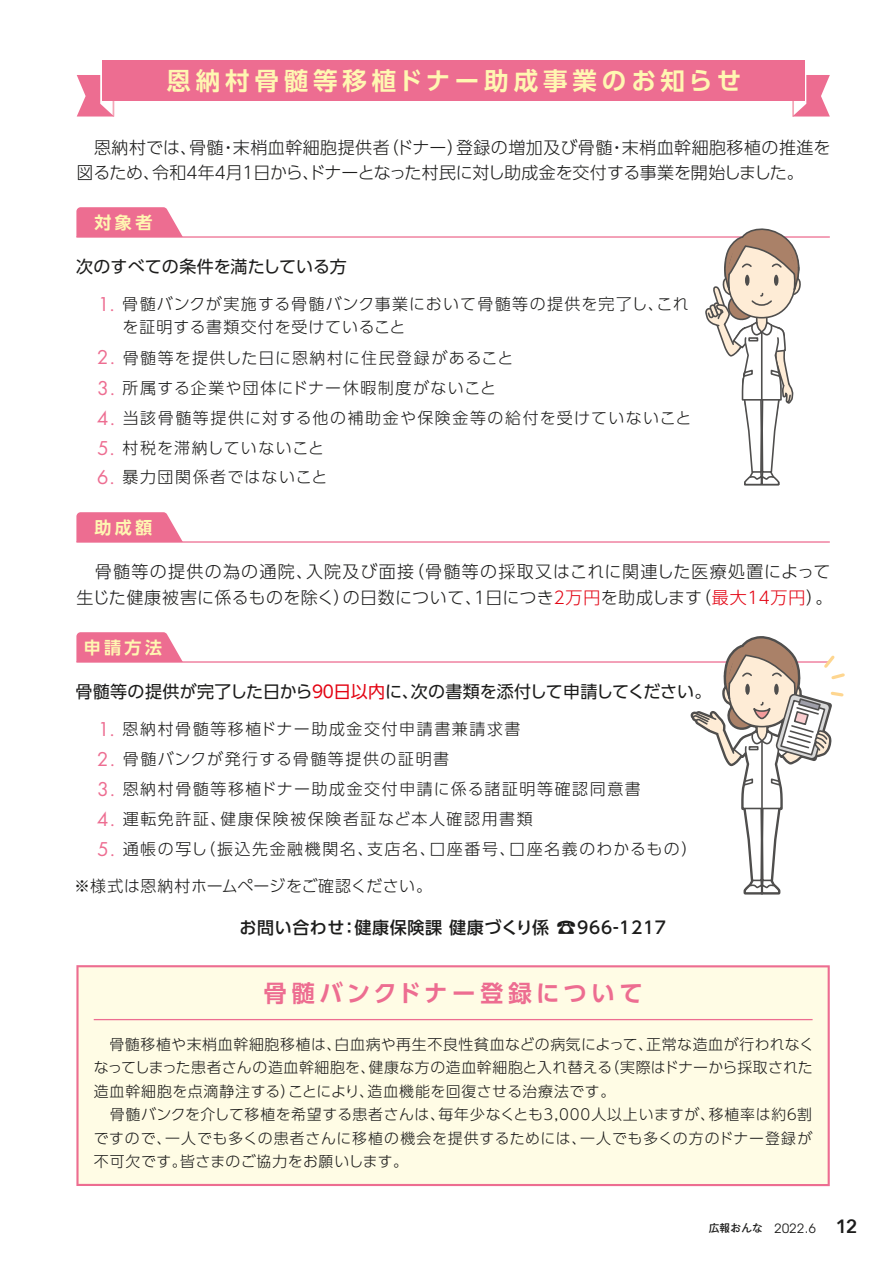
<style>
.page{position:relative;width:894px;height:1264px;background:#fff}
.page>*{position:absolute;margin:0;border:0;box-sizing:border-box;transform-origin:0 0}
.t1{font:700 24.45px "UD Shin Go Pr 6 De";letter-spacing:.2em;color:#fff7b2}
.t2{font:700 23.4px "UD Shin Go Pr 6 De";letter-spacing:.19em;color:#ed6d91}
.t3{font:300 16.95px/25.5px "UD Shin Go Pr 6";letter-spacing:.02em;color:#1c1c1b}
.t4{font:16.95px "UD Shin Go Pr 6";color:#1c1c1b}
.t5{font:500 16.95px "UD Shin Go Pr 6";letter-spacing:.04em;color:#1c1c1b}
.t6{font:700 16.95px "UD Shin Go Pr 6 De";letter-spacing:.2em;color:#fff7b2}
.t7{font:300 15.9px "UD Shin Go Pr 6";letter-spacing:.09em;color:#1c1c1b}
.t8{font:300 15.9px/23.4px "UD Shin Go Pr 6";letter-spacing:.065em;color:#1c1c1b}
.t9{font:300 15.9px "UD Shin Go Pr 6";letter-spacing:.07em;color:#1c1c1b}
.t10{font:300 15.9px "UD Shin Go Pr 6";letter-spacing:.02em;color:#1c1c1b}
.t11{font:300 14.85px/23.4px "UD Shin Go Pr 6";letter-spacing:.04em;color:#1c1c1b}
.t12{font:12.75px "Te X Gyre Adventor";color:#1c1c1b}
.s1{font-family:"Futura PT";font-weight:400;font-size:20.85px;color:#ed6d91}
.s2{color:#e30413}
.s3{font-size:20.25px}
.s4{font-family:"Gothic MB101 Pr 6";font-weight:500;font-size:10.65px}
.s5{font-family:"Avenir Next";font-weight:600;font-size:19.2px}
</style>
<div class="page">
<div style="left:76px;top:965px;width:612px;height:220px;background:#fffce5"></div>
<svg style="left:77px;top:75px;width:37px;height:41px"></svg>
<svg style="left:792px;top:75px;width:37px;height:41px"></svg>
<div style="left:102px;top:60px;width:702px;height:41px;background:#ed6d91"></div>
<hr style="left:94px;top:1018px;width:718px;height:1px;background:#ed6d91">
<hr style="left:76px;top:661px;width:753px;height:1px;background:#ed6d91">
<svg style="left:76px;top:632px;width:107px;height:30px;background:#ee7a9b"></svg>
<hr style="left:76px;top:541px;width:753px;height:1px;background:#ed6d91">
<svg style="left:76px;top:512px;width:107px;height:30px;background:#ee7a9b"></svg>
<hr style="left:76px;top:236px;width:753px;height:1px;background:#ed6d91">
<svg style="left:76px;top:207px;width:107px;height:30px;background:#ee7a9b"></svg>
<svg style="left:704px;top:228px;width:97px;height:258px"></svg>
<svg style="left:688px;top:661px;width:142px;height:526px"></svg>
<svg style="left:689px;top:636px;width:156px;height:258px"></svg>
<h1 class="t1" style="left:166px;top:61px;width:576px">恩納村骨髄等移植ドナー助成事業のお知らせ</h1>
<p class="t3" style="left:77px;top:134px;width:755px">　恩納村では、骨髄・末梢血幹細胞提供者（ドナー）登録の増加及び骨髄・末梢血幹細胞移植の推進を図るため、令和４年４月１日から、ドナーとなった村民に対し助成金を交付する事業を開始しました。</p>
<p class="t6" style="left:94px;top:208px;width:59px">対象者</p>
<p class="t4" style="left:76px;top:252px;width:272px">次のすべての条件を満たしている方</p>
<p class="t8" style="left:98px;top:291px;width:592px"><span class="s1">1.</span> 骨髄バンクが実施する骨髄バンク事業において骨髄等の提供を完了し、これ　 を証明する書類交付を受けていること</p>
<p class="t9" style="left:97px;top:344px;width:418px"><span class="s1">2.</span> 骨髄等を提供した日に恩納村に住民登録があること</p>
<p class="t7" style="left:97px;top:375px;width:400px"><span class="s1">3.</span> 所属する企業や団体にドナー休暇制度がないこと</p>
<p class="t7" style="left:97px;top:405px;width:596px"><span class="s1">4.</span> 当該骨髄等提供に対する他の補助金や保険金等の給付を受けていないこと</p>
<p class="t9" style="left:97px;top:434px;width:228px"><span class="s1">5.</span> 村税を滞納していないこと</p>
<p class="t7" style="left:97px;top:464px;width:232px"><span class="s1">6.</span> 暴力団関係者ではないこと</p>
<p class="t6" style="left:94px;top:513px;width:59px">助成額</p>
<p class="t3" style="left:77px;top:558px;width:757px">　骨髄等の提供の為の通院、入院及び面接（骨髄等の採取又はこれに関連した医療処置によって生じた健康被害に係るものを除く）の日数について、１日につき<span class="s2">２万円</span>を助成します（<span class="s2">最大１４万円</span>）。</p>
<p class="t6" style="left:84px;top:633px;width:80px">申請方法</p>
<p class="t4" style="left:75px;top:678px;width:637px">骨髄等の提供が完了した日から<span class="s2">９０日以内</span>に、次の書類を添付して申請してください。</p>
<p class="t7" style="left:98px;top:715px;width:424px"><span class="s1">1.</span> 恩納村骨髄等移植ドナー助成金交付申請書兼請求書</p>
<p class="t7" style="left:97px;top:746px;width:354px"><span class="s1">2.</span> 骨髄バンクが発行する骨髄等提供の証明書</p>
<p class="t7" style="left:97px;top:775px;width:545px"><span class="s1">3.</span> 恩納村骨髄等移植ドナー助成金交付申請に係る諸証明等確認同意書</p>
<p class="t7" style="left:97px;top:805px;width:437px"><span class="s1">4.</span> 運転免許証、健康保険被保険者証など本人確認用書類</p>
<p class="t7" style="left:97px;top:835px;width:601px"><span class="s1">5.</span> 通帳の写し（振込先金融機関名、支店名、口座番号、口座名義のわかるもの）</p>
<p class="t10" style="left:74px;top:872px;width:359px">※様式は恩納村ホームページをご確認ください。</p>
<p class="t5" style="left:239px;top:913px;width:428px">お問い合わせ：健康保険課 健康づくり係 <span class="s3">☎</span>966-1217</p>
<h2 class="t2" style="left:263px;top:973px;width:380px">骨髄バンクドナー登録について</h2>
<p class="t11" style="left:94px;top:1031px;width:721px">　骨髄移植や末梢血幹細胞移植は、白血病や再生不良性貧血などの病気によって、正常な造血が行われなくなってしまった患者さんの造血幹細胞を、健康な方の造血幹細胞と入れ替える（実際はドナーから採取された造血幹細胞を点滴静注する）ことにより、造血機能を回復させる治療法です。<br>　骨髄バンクを介して移植を希望する患者さんは、毎年少なくとも3,000人以上いますが、移植率は約６割ですので、一人でも多くの患者さんに移植の機会を提供するためには、一人でも多くの方のドナー登録が不可欠です。皆さまのご協力をお願いします。</p>
<p class="t12" style="left:708px;top:1218px;width:150px"><span class="s4">広報おんな</span> 2022.6 <span class="s5">12</span></p>
</div>
